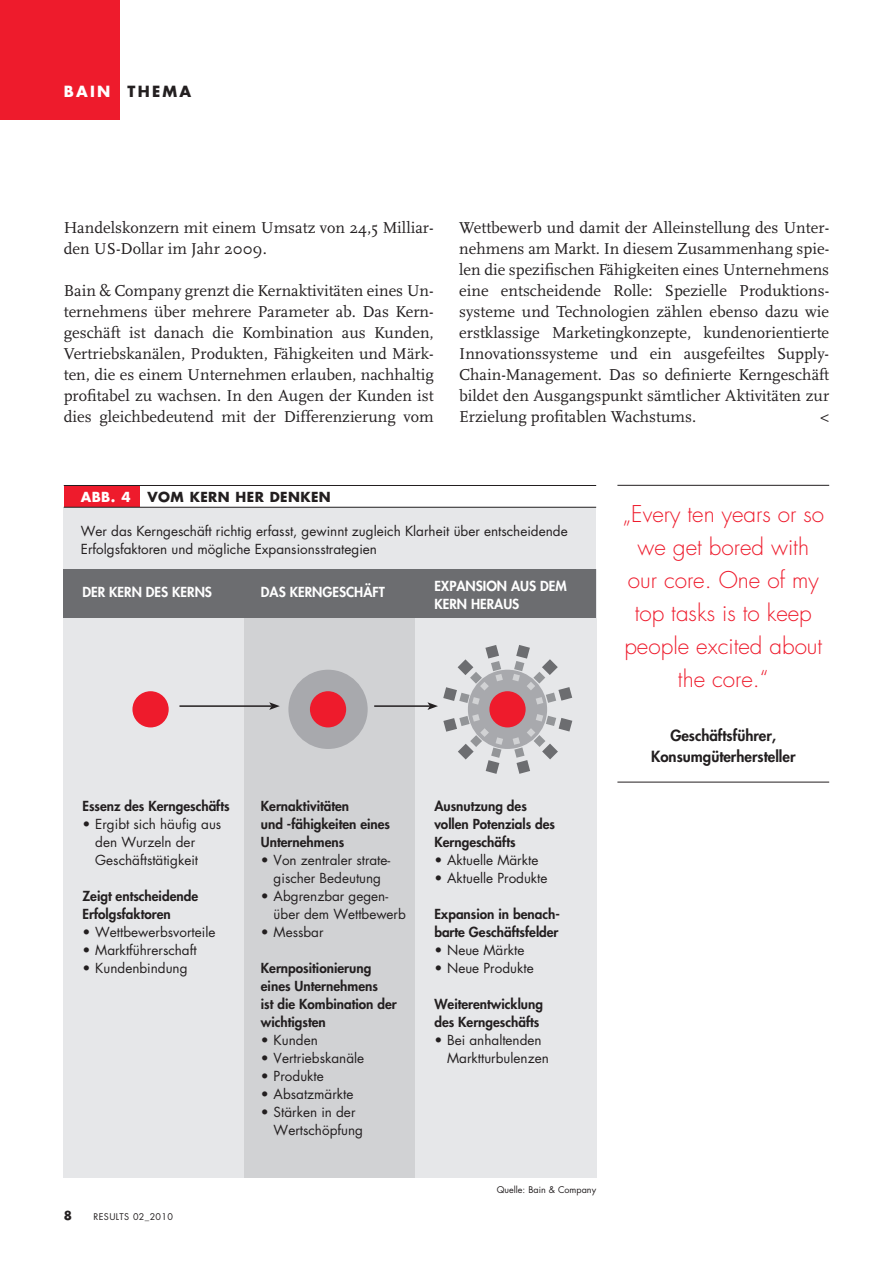
<style>
.page{position:relative;width:893px;height:1263px;background:#fff}
.page>*{position:absolute;margin:0;border:0;box-sizing:border-box;transform-origin:0 0}
.t1{font:300 22.5px/33px "Futura";color:#ee1b2c;text-align:center}
.t2{font:16.5px/21px "Scala";color:#231f20;text-align:justify}
.t3{font:800 15px "Futura";color:#231f20}
.t4{font:700 15px "Futura";letter-spacing:.15em;color:#231f20}
.t5{font:13.5px/18px "Futura";color:#231f20}
.t6{font:800 13.5px/18px "Futura";color:#231f20}
.t7{font:800 13.5px "Futura";color:#fff}
.t8{font:700 13.5px "Futura";letter-spacing:.03em;color:#231f20}
.t9{font:700 13.5px "Futura";color:#fff}
.t10{font:700 12px "Futura";color:#231f20}
.t11{font:9px "Futura";color:#231f20}
.t12{font:9px "Futura";letter-spacing:.04em;color:#231f20}
.s1{color:#fff}
</style>
<div class="page">
<div style="left:0;top:0;width:119px;height:119px;background:#ee1b2c"></div>
<div style="left:64px;top:508px;width:532px;height:607px;background:#e6e7e9"></div>
<div style="left:244px;top:569px;width:171px;height:609px;background:#d1d2d4"></div>
<div style="left:64px;top:569px;width:180px;height:609px;background:#e6e7e9"></div>
<div style="left:415px;top:569px;width:181px;height:609px;background:#e6e7e9"></div>
<div style="left:64px;top:486px;width:75px;height:21px;background:#ee1b2c"></div>
<hr style="left:64px;top:485px;width:532px;height:1px;background:#231f20">
<hr style="left:64px;top:507px;width:532px;height:1px;background:#231f20">
<div style="left:64px;top:569px;width:532px;height:48px;background:#6c6d70"></div>
<div style="left:468px;top:670px;width:79px;height:79px;background:#a8a9ad;border-radius:50%"></div>
<div style="left:489px;top:691px;width:37px;height:36px;background:#ee1b2c;border-radius:50%"></div>
<svg style="left:512px;top:645px;width:60px;height:59px"></svg>
<svg style="left:513px;top:714px;width:59px;height:60px"></svg>
<div style="left:288px;top:670px;width:80px;height:79px;background:#a8a9ad;border-radius:50%"></div>
<div style="left:310px;top:691px;width:36px;height:36px;background:#ee1b2c;border-radius:50%"></div>
<div style="left:132px;top:691px;width:37px;height:36px;background:#ee1b2c;border-radius:50%"></div>
<hr style="left:179px;top:705px;width:93px;height:2px;background:#231f20">
<svg style="left:269px;top:702px;width:11px;height:8px"></svg>
<hr style="left:374px;top:705px;width:56px;height:2px;background:#231f20">
<svg style="left:427px;top:645px;width:76px;height:129px"></svg>
<hr style="left:617px;top:485px;width:212px;height:1px;background:#231f20">
<hr style="left:617px;top:782px;width:212px;height:1px;background:#231f20">
<p class="t4" style="left:64px;top:81px;width:129px"><span class="s1">BAIN</span> THEMA</p>
<p class="t2" style="left:64px;top:217px;width:371px">Handelskonzern mit einem Umsatz von 24,5 Milliar&shy;den US-Dollar im Jahr 2009.</p>
<p class="t2" style="left:64px;top:280px;width:371px">Bain &amp; Company grenzt die Kernaktivitäten eines Un&shy;ternehmens über mehrere Parameter ab. Das Kern&shy;geschäft ist danach die Kombination aus Kunden, Vertriebskanälen, Produkten, Fähigkeiten und Märk&shy;ten, die es einem Unternehmen erlauben, nachhaltig profitabel zu wachsen. In den Augen der Kunden ist dies gleichbedeutend mit der Differenzierung vom</p>
<p class="t2" style="left:459px;top:217px;width:371px">Wettbewerb und damit der Alleinstellung des Unter&shy;nehmens am Markt. In diesem Zusammenhang spie&shy;len die spezifischen Fähigkeiten eines Unternehmens eine entscheidende Rolle: Spezielle Produktions&shy;systeme und Technologien zählen ebenso dazu wie erstklassige Marketingkonzepte, kundenorientierte Innovationssysteme und ein ausgefeiltes Supply-Chain-Management. Das so definierte Kerngeschäft bildet den Ausgangspunkt sämtlicher Aktivitäten zur Erzielung profitablen Wachstums.</p>
<p class="t2" style="left:820px;top:406px;width:11px">&lt;</p>
<p class="t9" style="left:81px;top:488px;width:51px">ABB. 4</p>
<p class="t8" style="left:148px;top:488px;width:185px">VOM KERN HER DENKEN</p>
<p class="t5" style="left:81px;top:522px;width:488px">Wer das Kerngeschäft richtig erfasst, gewinnt zugleich Klarheit über entscheidende<br>Erfolgsfaktoren und mögliche Expansionsstrategien</p>
<p class="t7" style="left:82px;top:583px;width:131px">DER KERN DES KERNS</p>
<p class="t7" style="left:261px;top:583px;width:125px">DAS KERNGESCHÄFT</p>
<p class="t7" style="left:434px;top:577px;width:134px">EXPANSION AUS DEM</p>
<p class="t7" style="left:434px;top:595px;width:86px">KERN HERAUS</p>
<p class="t6" style="left:82px;top:796px;width:149px">Essenz des Kerngeschäfts</p>
<p class="t5" style="left:95px;top:815px;width:128px;text-indent:-13px">• Ergibt sich häufig aus den Wurzeln der<br>Geschäftstätigkeit</p>
<p class="t6" style="left:82px;top:886px;width:117px">Zeigt entscheidende<br>Erfolgsfaktoren</p>
<p class="t5" style="left:82px;top:923px;width:134px">• Wettbewerbsvorteile</p>
<p class="t5" style="left:82px;top:941px;width:116px">• Marktführerschaft</p>
<p class="t5" style="left:82px;top:959px;width:107px">• Kundenbindung</p>
<p class="t10" style="left:64px;top:1208px;width:10px">8</p>
<p class="t12" style="left:94px;top:1211px;width:81px">RESULTS 02_2010</p>
<p class="t6" style="left:261px;top:796px;width:131px">Kernaktivitäten<br>und -fähigkeiten eines<br>Unternehmens</p>
<p class="t5" style="left:261px;top:851px;width:131px;text-align:center">• Von zentraler strate&shy;gischer Bedeutung</p>
<p class="t5" style="left:261px;top:887px;width:129px">• Abgrenzbar gegen-</p>
<p class="t5" style="left:274px;top:905px;width:134px">über dem Wettbewerb</p>
<p class="t5" style="left:261px;top:923px;width:64px">• Messbar</p>
<p class="t6" style="left:261px;top:958px;width:137px">Kernpositionierung eines Unternehmens<br>ist die Kombination der wichtigsten</p>
<p class="t5" style="left:261px;top:1031px;width:58px">• Kunden</p>
<p class="t5" style="left:261px;top:1049px;width:105px">• Vertriebskanäle</p>
<p class="t5" style="left:261px;top:1067px;width:64px">• Produkte</p>
<p class="t5" style="left:261px;top:1085px;width:94px">• Absatzmärkte</p>
<p class="t5" style="left:261px;top:1103px;width:96px">• Stärken in der</p>
<p class="t5" style="left:274px;top:1121px;width:91px">Wertschöpfung</p>
<p class="t6" style="left:434px;top:796px;width:94px">Ausnutzung des</p>
<p class="t6" style="left:434px;top:814px;width:122px">vollen Potenzials des</p>
<p class="t6" style="left:434px;top:832px;width:83px">Kerngeschäfts</p>
<p class="t5" style="left:434px;top:851px;width:105px">• Aktuelle Märkte</p>
<p class="t5" style="left:434px;top:869px;width:115px">• Aktuelle Produkte</p>
<p class="t6" style="left:434px;top:904px;width:127px">Expansion in benach-</p>
<p class="t6" style="left:434px;top:922px;width:126px">barte Geschäftsfelder</p>
<p class="t5" style="left:434px;top:941px;width:92px">• Neue Märkte</p>
<p class="t5" style="left:434px;top:959px;width:101px">• Neue Produkte</p>
<p class="t6" style="left:434px;top:994px;width:110px">Weiterentwicklung</p>
<p class="t6" style="left:434px;top:1012px;width:107px">des Kerngeschäfts</p>
<p class="t5" style="left:447px;top:1031px;width:103px;text-indent:-13px">• Bei anhaltenden<br>Marktturbulenzen</p>
<p class="t11" style="left:497px;top:1184px;width:101px">Quelle: Bain &amp; Company</p>
<p class="t1" style="left:622px;top:498px;width:203px">„Every ten years or so we get bored with</p>
<p class="t1" style="left:624px;top:564px;width:199px">our core. One of my top tasks is to keep people excited about the core.“</p>
<p class="t3" style="left:670px;top:726px;width:107px">Geschäftsführer,</p>
<p class="t3" style="left:651px;top:747px;width:146px">Konsumgüterhersteller</p>
</div>
